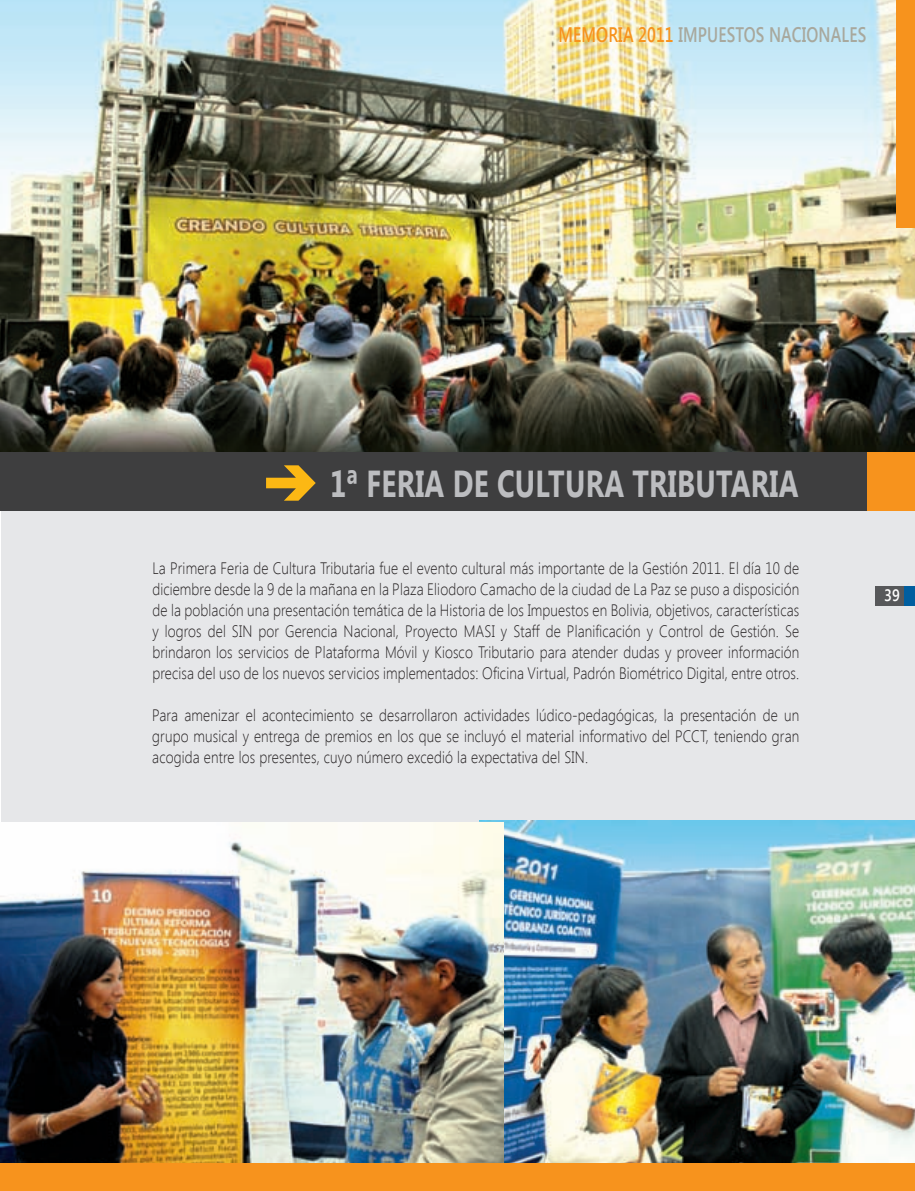
<style>
.page{position:relative;width:915px;height:1191px;background:#fff}
.page>*{position:absolute;margin:0;border:0;box-sizing:border-box;transform-origin:0 0}
.t1{font:700 37.5px "Segoe UI";letter-spacing:.01em;color:#bcbdc0;scale:.75 1}
.t2{font:600 21px "Segoe UI";letter-spacing:.01em;color:#a8a89d;scale:.75 1}
.t3{font:300 16.5px/21px "Segoe UI";letter-spacing:.01em;color:#231f20;text-align:justify;scale:.85 1}
.t4{font:600 16.5px "Segoe UI";color:#fff;scale:.85 1}
.s1{color:#f7931d}
</style>
<div class="page">
<img style="left:0;top:0;width:1px;height:452px">
<div style="left:1px;top:471px;width:913px;height:691px;background:#e6e7e9"></div>
<img style="left:479px;top:820px;width:435px;height:343px">
<img style="left:1px;top:0;width:913px;height:452px">
<div style="left:0;top:452px;width:914px;height:59px;background:#3e3e3f"></div>
<div style="left:866px;top:452px;width:48px;height:59px;background:#f7931d"></div>
<svg style="left:266px;top:465px;width:49px;height:36px"></svg>
<img style="left:1px;top:822px;width:502px;height:341px">
<div style="left:895px;top:0;width:19px;height:228px;background:#f7931d"></div>
<div style="left:0;top:1163px;width:914px;height:28px;background:#f7931d"></div>
<div style="left:902px;top:585px;width:12px;height:20px;background:#005e9f"></div>
<div style="left:875px;top:585px;width:28px;height:20px;background:#57585a"></div>
<p class="t2" style="left:558px;top:19px;width:411px"><span class="s1">MEMORIA 2011</span> IMPUESTOS NACIONALES</p>
<h1 class="t1" style="left:330px;top:456px;width:626px">1ª FERIA DE CULTURA TRIBUTARIA</h1>
<p class="t3" style="left:152px;top:557px;width:762px">La Primera Feria de Cultura Tributaria fue el evento cultural más importante de la Gestión 2011. El día 10 de diciembre desde la 9 de la mañana en la Plaza Eliodoro Camacho de la ciudad de La Paz se puso a disposición de la población una presentación temática de la Historia de los Impuestos en Bolivia, objetivos, características y logros del SIN por Gerencia Nacional, Proyecto MASI y Staff de Planificación y Control de Gestión. Se brindaron los servicios de Plataforma Móvil y Kiosco Tributario para atender dudas y proveer información precisa del uso de los nuevos servicios implementados: Oficina Virtual, Padrón Biométrico Digital, entre otros.</p>
<p class="t3" style="left:152px;top:704px;width:762px">Para amenizar el acontecimiento se desarrollaron actividades lúdico-pedagógicas, la presentación de un grupo musical y entrega de premios en los que se incluyó el material informativo del PCCT, teniendo gran acogida entre los presentes, cuyo número excedió la expectativa del SIN.</p>
<p class="t4" style="left:883px;top:583px;width:20px">39</p>
</div>
